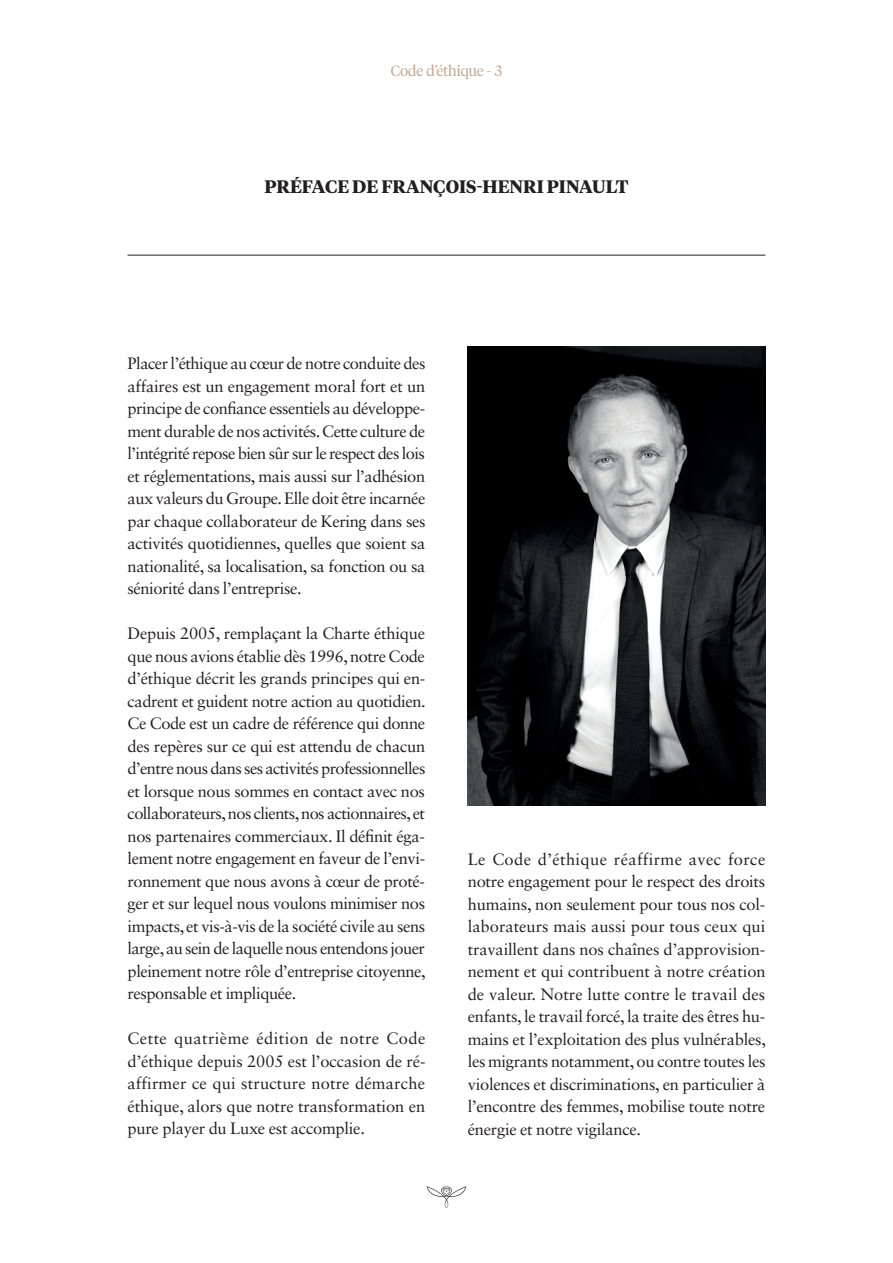
<style>
.page{position:relative;width:893px;height:1263px;background:#fff}
.page>*{position:absolute;margin:0;border:0;box-sizing:border-box;transform-origin:0 0}
.t1{font:700 18px "Tiempos Headline";color:#231f20}
.t2{font:16.5px/22.5px "Sabon LT Std";letter-spacing:-.02em;color:#231f20;text-align:justify}
.t3{font:300 14.85px "Tiempos Headline";color:#c0a390}
</style>
<div class="page">
<svg style="left:427px;top:1186px;width:39px;height:22px"></svg>
<img style="left:468px;top:347px;width:297px;height:459px">
<hr style="left:128px;top:255px;width:637px;height:1px;background:#231f20">
<p class="t3" style="left:391px;top:61px;width:113px">Code d’éthique - 3</p>
<p class="t1" style="left:264px;top:174px;width:366px">PRÉFACE DE FRANÇOIS-HENRI PINAULT</p>
<p class="t2" style="left:128px;top:352px;width:299px">Placer l’éthique au cœur de notre conduite des affaires est un engagement moral fort et un principe de confiance essentiels au développe&shy;ment durable de nos activités. Cette culture de l’intégrité repose bien sûr sur le respect des lois et réglementations, mais aussi sur l’adhésion aux valeurs du Groupe. Elle doit être incarnée par chaque collaborateur de Kering dans ses activités quotidiennes, quelles que soient sa nationalité, sa localisation, sa fonction ou sa séniorité dans l’entreprise.</p>
<p class="t2" style="left:128px;top:622px;width:300px">Depuis 2005, remplaçant la Charte éthique que nous avions établie dès 1996, notre Code d’éthique décrit les grands principes qui en&shy;cadrent et guident notre action au quotidien.<br>Ce Code est un cadre de référence qui donne des repères sur ce qui est attendu de chacun d’entre nous dans ses activités professionnelles et lorsque nous sommes en contact avec nos collaborateurs, nos clients, nos actionnaires, et nos partenaires commerciaux. Il définit éga&shy;lement notre engagement en faveur de l’envi&shy;ronnement que nous avons à cœur de proté&shy;ger et sur lequel nous voulons minimiser nos impacts, et vis-à-vis de la société civile au sens large, au sein de laquelle nous entendons jouer pleinement notre rôle d’entreprise citoyenne, responsable et impliquée.</p>
<p class="t2" style="left:128px;top:1027px;width:299px">Cette quatrième édition de notre Code d’éthique depuis 2005 est l’occasion de ré&shy;affirmer ce qui structure notre démarche éthique, alors que notre transformation en pure player du Luxe est accomplie.</p>
<p class="t2" style="left:468px;top:848px;width:300px">Le Code d’éthique réaffirme avec force notre engagement pour le respect des droits humains, non seulement pour tous nos col&shy;laborateurs mais aussi pour tous ceux qui travaillent dans nos chaînes d’approvision&shy;nement et qui contribuent à notre création de valeur. Notre lutte contre le travail des enfants, le travail forcé, la traite des êtres hu&shy;mains et l’exploitation des plus vulnérables, les migrants notamment, ou contre toutes les violences et discriminations, en particulier à l’encontre des femmes, mobilise toute notre énergie et notre vigilance.</p>
</div>
